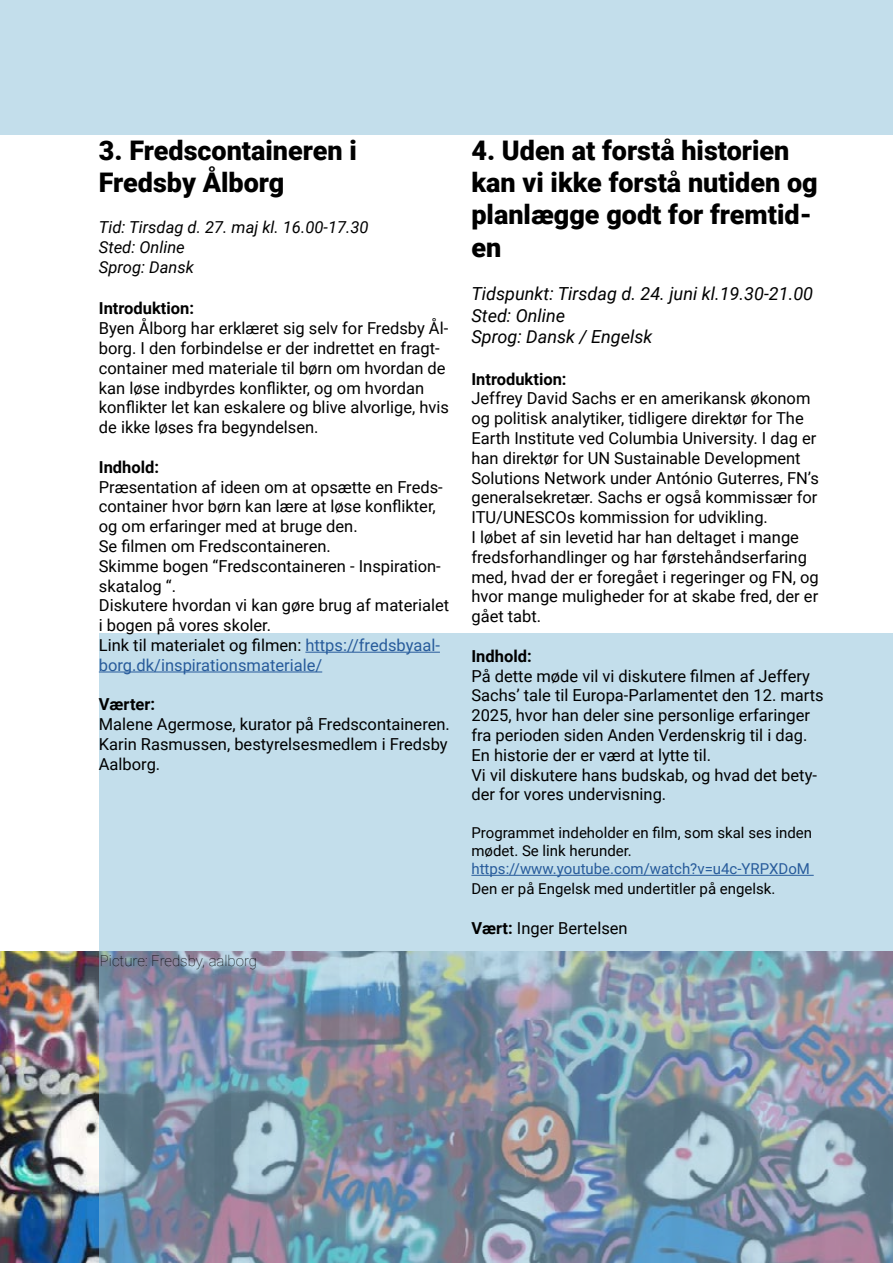
<style>
.page{position:relative;width:893px;height:1263px;background:#fff}
.page>*{position:absolute;margin:0;border:0;box-sizing:border-box;transform-origin:0 0}
.t1{font:900 27px/32.4px "Roboto";color:#000}
.t2{font:italic 18px/21.6px "Roboto";color:#000}
.t3{font:16.5px/19.8px "Roboto";color:#000}
.t4{font:italic 16.5px/19.8px "Roboto";color:#000}
.t5{font:700 16.5px "Roboto";color:#000}
.t6{font:15px/18px "Roboto";color:#000}
.t7{font:15px "Roboto";color:#275b9b}
.t8{font:100 15px "Roboto";color:#000}
.s1{color:#275b9b}
.s2{font-weight:700}
</style>
<div class="page">
<img style="left:0;top:951px;width:99px;height:312px">
<img style="left:99px;top:634px;width:794px;height:629px">
<div style="left:0;top:0;width:893px;height:135px;background:#c3deeb"></div>
<hr style="left:305px;top:652px;width:135px;height:1px;background:#275b9b">
<hr style="left:99px;top:672px;width:223px;height:1px;background:#275b9b">
<hr style="left:471px;top:875px;width:343px;height:1px;background:#275b9b">
<h1 class="t1" style="left:99px;top:133px;width:260px">3. Fredscontaineren i<br>Fredsby Ålborg</h1>
<p class="t4" style="left:99px;top:217px;width:271px">Tid: Tirsdag d. 27. maj kl. 16.00-17.30<br>Sted: Online<br>Sprog: Dansk</p>
<p class="t5" style="left:99px;top:297px;width:97px">Introduktion:</p>
<p class="t3" style="left:99px;top:318px;width:352px">Byen Ålborg har erklæret sig selv for Fredsby Ål&shy;borg. I den forbindelse er der indrettet en fragt&shy;container med materiale til børn om hvordan de kan løse indbyrdes konflikter, og om hvordan konflikter let kan eskalere og blive alvorlige, hvis de ikke løses fra begyndelsen.</p>
<p class="t5" style="left:99px;top:455px;width:62px">Indhold:</p>
<p class="t3" style="left:99px;top:476px;width:352px">Præsentation af ideen om at opsætte en Freds&shy;container hvor børn kan lære at løse konflikter, og om erfaringer med at bruge den.<br>Se filmen om Fredscontaineren.<br>Skimme bogen “Fredscontaineren - Inspiration&shy;skatalog “.<br>Diskutere hvordan vi kan gøre brug af materialet i bogen på vores skoler.<br>Link til materialet og filmen: <span class="s1">https://fredsbyaal&shy;borg.dk/inspirationsmateriale/</span></p>
<p class="t5" style="left:99px;top:693px;width:58px">Værter:</p>
<p class="t3" style="left:99px;top:714px;width:353px">Malene Agermose, kurator på Fredscontaineren.<br>Karin Rasmussen, bestyrelsesmedlem i Fredsby<br>Aalborg.</p>
<p class="t8" style="left:100px;top:950px;width:159px">Picture: Fredsby, aalborg</p>
<h1 class="t1" style="left:471px;top:133px;width:348px">4. Uden at forstå historien kan vi ikke forstå nutiden og planlægge godt for fremtid&shy;en</h1>
<p class="t2" style="left:471px;top:282px;width:343px">Tidspunkt: Tirsdag d. 24. juni kl.19.30-21.00<br>Sted: Online<br>Sprog: Dansk / Engelsk</p>
<p class="t5" style="left:471px;top:367px;width:97px">Introduktion:</p>
<p class="t3" style="left:471px;top:388px;width:349px">Jeffrey David Sachs er en amerikansk økonom og politisk analytiker, tidligere direktør for The Earth Institute ved Columbia University. I dag er han direktør for UN Sustainable Development Solutions Network under António Guterres, FN’s generalsekretær. Sachs er også kommissær for ITU/UNESCOs kommission for udvikling.<br>I løbet af sin levetid har han deltaget i mange fredsforhandlinger og har førstehåndserfaring med, hvad der er foregået i regeringer og FN, og hvor mange muligheder for at skabe fred, der er gået tabt.</p>
<p class="t5" style="left:471px;top:644px;width:62px">Indhold:</p>
<p class="t3" style="left:471px;top:665px;width:354px">På dette møde vil vi diskutere filmen af Jeffery Sachs’ tale til Europa-Parlamentet den 12. marts 2025, hvor han deler sine personlige erfaringer fra perioden siden Anden Verdenskrig til i dag.<br>En historie der er værd at lytte til.<br>Vi vil diskutere hans budskab, og hvad det bety&shy;der for vores undervisning.</p>
<p class="t6" style="left:471px;top:823px;width:342px">Programmet indeholder en film, som skal ses inden mødet. Se link herunder.</p>
<p class="t7" style="left:471px;top:858px;width:340px">https://www.youtube.com/watch?v=u4c-YRPXDoM</p>
<p class="t6" style="left:471px;top:879px;width:305px">Den er på Engelsk med undertitler på engelsk.</p>
<p class="t3" style="left:471px;top:917px;width:158px"><span class="s2">Vært:</span> Inger Bertelsen</p>
</div>
